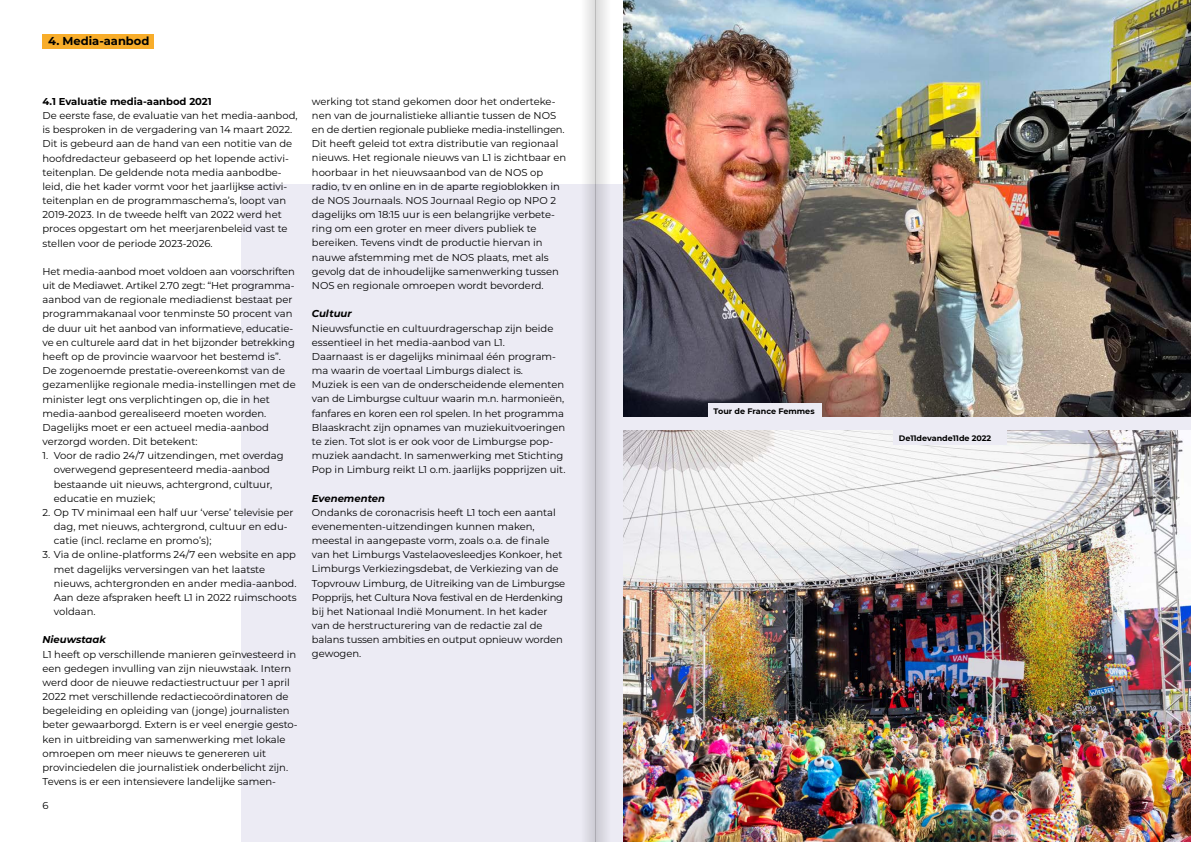
<style>
.page{position:relative;width:1191px;height:842px;background:#fff}
.page>*{position:absolute;margin:0;border:0;box-sizing:border-box;transform-origin:0 0}
.t1{font:700 11.5px "Montserrat";color:#000}
.t2{font:10px/14.2px "Montserrat";color:#000}
.t3{font:700 10px "Montserrat";color:#000}
.t4{font:italic 700 10px "Montserrat";color:#000}
.t5{font:10px "Montserrat";color:#fff}
.t6{font:700 8px "Montserrat";color:#000}
</style>
<div class="page">
<div style="left:241px;top:184px;width:950px;height:658px;background:#ecebf4"></div>
<img style="left:624px;top:431px;width:567px;height:411px">
<div style="left:43px;top:34px;width:111px;height:14px;background:#f8ad2a"></div>
<img style="left:624px;top:0;width:567px;height:417px">
<div style="left:708px;top:403px;width:113px;height:14px;background:#ecebf4"></div>
<div style="left:893px;top:430px;width:113px;height:14px;background:#ecebf4"></div>
<svg style="left:595px;top:0;width:12px;height:842px"></svg>
<svg style="left:585px;top:0;width:10px;height:842px;fill:#dddce1"></svg>
<p class="t1" style="left:48px;top:33px;width:103px">4. Media-aanbod</p>
<p class="t3" style="left:43px;top:94px;width:171px">4.1 Evaluatie media-aanbod 2021</p>
<p class="t2" style="left:43px;top:108px;width:256px">De eerste fase, de evaluatie van het media-aanbod, is besproken in de vergadering van 14 maart 2022.<br>Dit is gebeurd aan de hand van een notitie van de hoofdredacteur gebaseerd op het lopende activi&shy;teitenplan. De geldende nota media aanbodbe&shy;leid, die het kader vormt voor het jaarlijkse activi&shy;teitenplan en de programmaschema’s, loopt van 2019-2023. In de tweede helft van 2022 werd het proces opgestart om het meerjarenbeleid vast te stellen voor de periode 2023-2026.</p>
<p class="t2" style="left:43px;top:264px;width:255px">Het media-aanbod moet voldoen aan voorschriften uit de Mediawet. Artikel 2.70 zegt: “Het programma&shy;aanbod van de regionale mediadienst bestaat per programmakanaal voor tenminste 50 procent van de duur uit het aanbod van informatieve, educatie&shy;ve en culturele aard dat in het bijzonder betrekking heeft op de provincie waarvoor het bestemd is”.<br>De zogenoemde prestatie-overeenkomst van de gezamenlijke regionale media-instellingen met de minister legt ons verplichtingen op, die in het media-aanbod gerealiseerd moeten worden.<br>Dagelijks moet er een actueel media-aanbod verzorgd worden. Dit betekent:</p>
<p class="t2" style="left:54px;top:448px;width:231px;text-indent:-11px">1. Voor de radio 24/7 uitzendingen, met overdag overwegend gepresenteerd media-aanbod bestaande uit nieuws, achtergrond, cultuur, educatie en muziek;</p>
<p class="t2" style="left:54px;top:505px;width:241px;text-indent:-11px">2. Op TV minimaal een half uur ‘verse’ televisie per dag, met nieuws, achtergrond, cultuur en edu&shy;catie (incl. reclame en promo’s);</p>
<p class="t2" style="left:54px;top:547px;width:244px;text-indent:-11px">3. Via de online-platforms 24/7 een website en app met dagelijks verversingen van het laatste nieuws, achtergronden en ander media-aanbod.<br>Aan deze afspraken heeft L1 in 2022 ruimschoots voldaan.</p>
<p class="t4" style="left:43px;top:633px;width:65px">Nieuwstaak</p>
<p class="t2" style="left:43px;top:647px;width:257px">L1 heeft op verschillende manieren geïnvesteerd in een gedegen invulling van zijn nieuwstaak. Intern werd door de nieuwe redactiestructuur per 1 april 2022 met verschillende redactiecoördinatoren de begeleiding en opleiding van (jonge) journalisten beter gewaarborgd. Extern is er veel energie gesto&shy;ken in uitbreiding van samenwerking met lokale omroepen om meer nieuws te genereren uit provinciedelen die journalistiek onderbelicht zijn.<br>Tevens is er een intensievere landelijke samen-</p>
<p class="t2" style="left:312px;top:94px;width:256px">werking tot stand gekomen door het onderteke&shy;nen van de journalistieke alliantie tussen de NOS en de dertien regionale publieke media-instellingen.<br>Dit heeft geleid tot extra distributie van regionaal nieuws. Het regionale nieuws van L1 is zichtbaar en hoorbaar in het nieuwsaanbod van de NOS op radio, tv en online en in de aparte regioblokken in de NOS Journaals. NOS Journaal Regio op NPO 2 dagelijks om 18:15 uur is een belangrijke verbete&shy;ring om een groter en meer divers publiek te bereiken. Tevens vindt de productie hiervan in nauwe afstemming met de NOS plaats, met als gevolg dat de inhoudelijke samenwerking tussen NOS en regionale omroepen wordt bevorderd.</p>
<p class="t4" style="left:312px;top:307px;width:41px">Cultuur</p>
<p class="t2" style="left:312px;top:320px;width:255px">Nieuwsfunctie en cultuurdragerschap zijn beide essentieel in het media-aanbod van L1.<br>Daarnaast is er dagelijks minimaal één program&shy;ma waarin de voertaal Limburgs dialect is.<br>Muziek is een van de onderscheidende elementen van de Limburgse cultuur waarin m.n. harmonieën, fanfares en koren een rol spelen. In het programma Blaaskracht zijn opnames van muziekuitvoeringen te zien. Tot slot is er ook voor de Limburgse pop&shy;muziek aandacht. In samenwerking met Stichting Pop in Limburg reikt L1 o.m. jaarlijks popprijzen uit.</p>
<p class="t4" style="left:312px;top:491px;width:75px">Evenementen</p>
<p class="t2" style="left:312px;top:505px;width:255px">Ondanks de coronacrisis heeft L1 toch een aantal evenementen-uitzendingen kunnen maken, meestal in aangepaste vorm, zoals o.a. de finale van het Limburgs Vastelaovesleedjes Konkoer, het Limburgs Verkiezingsdebat, de Verkiezing van de Topvrouw Limburg, de Uitreiking van de Limburgse Popprijs, het Cultura Nova festival en de Herdenking bij het Nationaal Indië Monument. In het kader van de herstructurering van de redactie zal de balans tussen ambities en output opnieuw worden gewogen.</p>
<p class="t6" style="left:713px;top:405px;width:102px">Tour de France Femmes</p>
<p class="t6" style="left:899px;top:432px;width:94px">De11devande11de 2022</p>
<p class="t2" style="left:43px;top:798px;width:8px">6</p>
<p class="t5" style="left:1142px;top:799px;width:7px">7</p>
</div>
